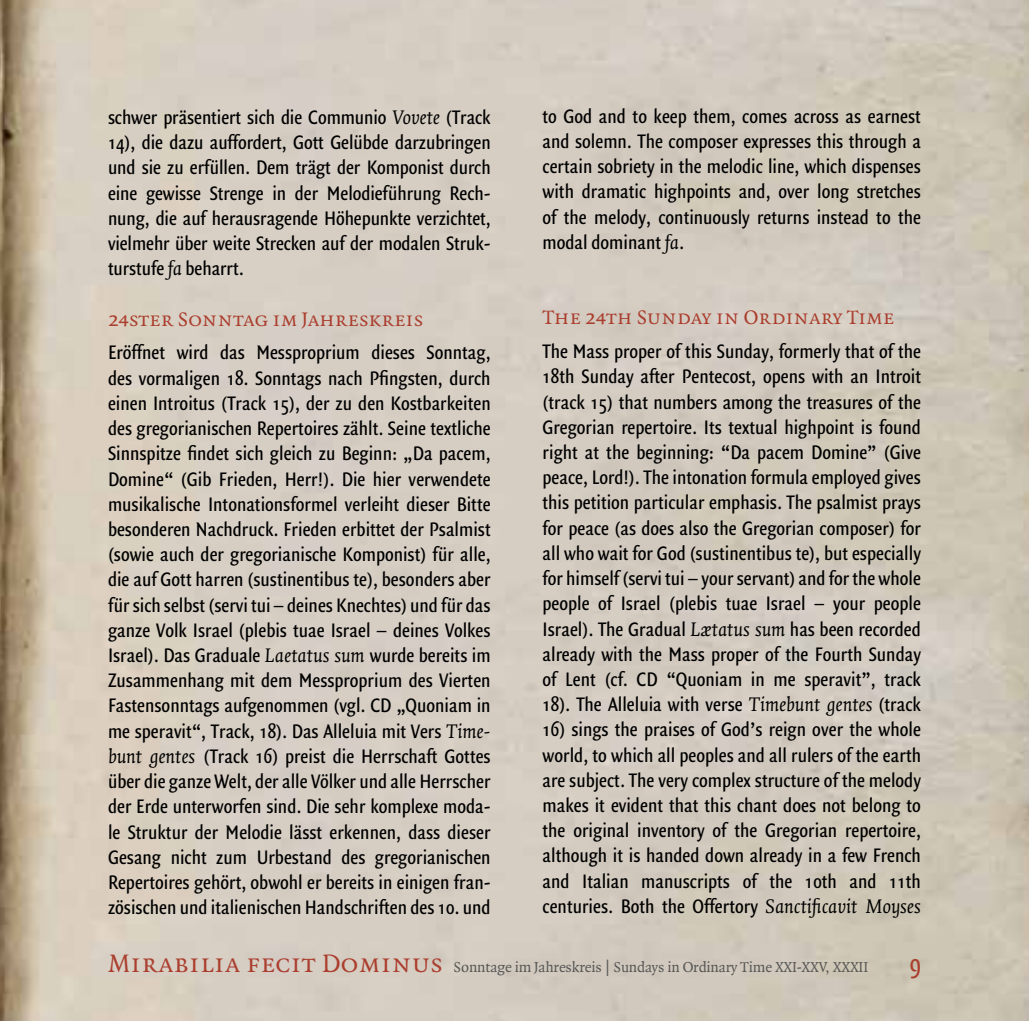
<style>
.page{position:relative;width:1029px;height:1021px;background:#fff}
.page>*{position:absolute;margin:0;border:0;box-sizing:border-box;transform-origin:0 0}
.t1{font:27.9px "Quadraat Sans Con";color:#ab3e2e}
.t2{font:21px/25.2px "Quadraat Sans Con";color:#000;text-align:justify}
.t3{font:21px "Quadraat Small Caps";color:#ab3e2e}
.t4{font:15.6px "Quadraat";letter-spacing:-.01em;color:#575756}
.s1{font-family:"Quadraat OT";font-style:italic}
.s2{font-family:"Quadraat Small Caps";font-size:27px;color:#ab3e2e}
</style>
<div class="page">
<img style="left:0;top:0;width:1029px;height:1020px">
<p class="t2" style="left:108px;top:105px;width:384px">schwer präsentiert sich die Communio <span class="s1">Vovete</span> (Track 14), die dazu auffordert, Gott Gelübde darzubringen und sie zu erfüllen. Dem trägt der Komponist durch eine gewisse Strenge in der Melodieführung Rech&shy;nung, die auf herausragende Höhepunkte verzichtet, vielmehr über weite Strecken auf der modalen Struk&shy;turstufe <span class="s1">fa</span> beharrt.</p>
<p class="t3" style="left:108px;top:308px;width:317px">24ster Sonntag im Jahreskreis</p>
<p class="t2" style="left:108px;top:341px;width:384px">Eröffnet wird das Messproprium dieses Sonntag, des vormaligen 18. Sonntags nach Pfingsten, durch einen Introitus (Track 15), der zu den Kostbarkeiten des gregorianischen Repertoires zählt. Seine textliche Sinnspitze findet sich gleich zu Beginn: „Da pacem, Domine“ (Gib Frieden, Herr!). Die hier verwendete musikalische Intonationsformel verleiht dieser Bitte besonderen Nachdruck. Frieden erbittet der Psalmist (sowie auch der gregorianische Komponist) für alle, die auf Gott harren (sustinentibus te), besonders aber für sich selbst (servi tui – deines Knechtes) und für das ganze Volk Israel (plebis tuae Israel – deines Volkes Israel). Das Graduale <span class="s1">Laetatus sum</span> wurde bereits im Zusammenhang mit dem Messproprium des Vierten Fastensonntags aufgenommen (vgl. CD „Quoniam in me speravit“, Track, 18). Das Alleluia mit Vers <span class="s1">Time&shy;bunt gentes</span> (Track 16) preist die Herrschaft Gottes über die ganze Welt, der alle Völker und alle Herrscher der Erde unterworfen sind. Die sehr komplexe moda&shy;le Struktur der Melodie lässt erkennen, dass dieser Gesang nicht zum Urbestand des gregorianischen Repertoires gehört, obwohl er bereits in einigen fran&shy;zösischen und italienischen Handschriften des 10. und</p>
<p class="t2" style="left:543px;top:104px;width:380px">to God and to keep them, comes across as earnest and solemn. The composer expresses this through a certain sobriety in the melodic line, which dispenses with dramatic highpoints and, over long stretches of the melody, continuously returns instead to the modal dominant <span class="s1">fa</span>.</p>
<p class="t3" style="left:543px;top:307px;width:353px">The 24th Sunday in Ordinary Time</p>
<p class="t2" style="left:543px;top:339px;width:380px">The Mass proper of this Sunday, formerly that of the 18th Sunday after Pentecost, opens with an Introit (track 15) that numbers among the treasures of the Gregorian repertoire. Its textual highpoint is found right at the beginning: “Da pacem Domine” (Give peace, Lord!). The intonation formula employed gives this petition particular emphasis. The psalmist prays for peace (as does also the Gregorian composer) for all who wait for God (sustinentibus te), but especially for himself (servi tui – your servant) and for the whole people of Israel (plebis tuae Israel – your people Israel). The Gradual <span class="s1">Lætatus sum</span> has been recorded already with the Mass proper of the Fourth Sunday of Lent (cf. CD “Quoniam in me speravit”, track 18). The Alleluia with verse <span class="s1">Timebunt gentes</span> (track</p>
<p class="t2" style="left:543px;top:717px;width:380px">16) sings the praises of God’s reign over the whole world, to which all peoples and all rulers of the earth are subject. The very complex structure of the melody makes it evident that this chant does not belong to the original inventory of the Gregorian repertoire, although it is handed down already in a few French and Italian manuscripts of the 10th and 11th centuries. Both the Offertory <span class="s1">Sanctificavit Moyses</span></p>
<p class="t4" style="left:108px;top:958px;width:762px"><span class="s2">Mirabilia fecit Dominus</span> Sonntage im Jahreskreis | Sundays in Ordinary Time XXI-XXV, XXXII</p>
<h1 class="t1" style="left:910px;top:947px;width:13px">9</h1>
</div>
